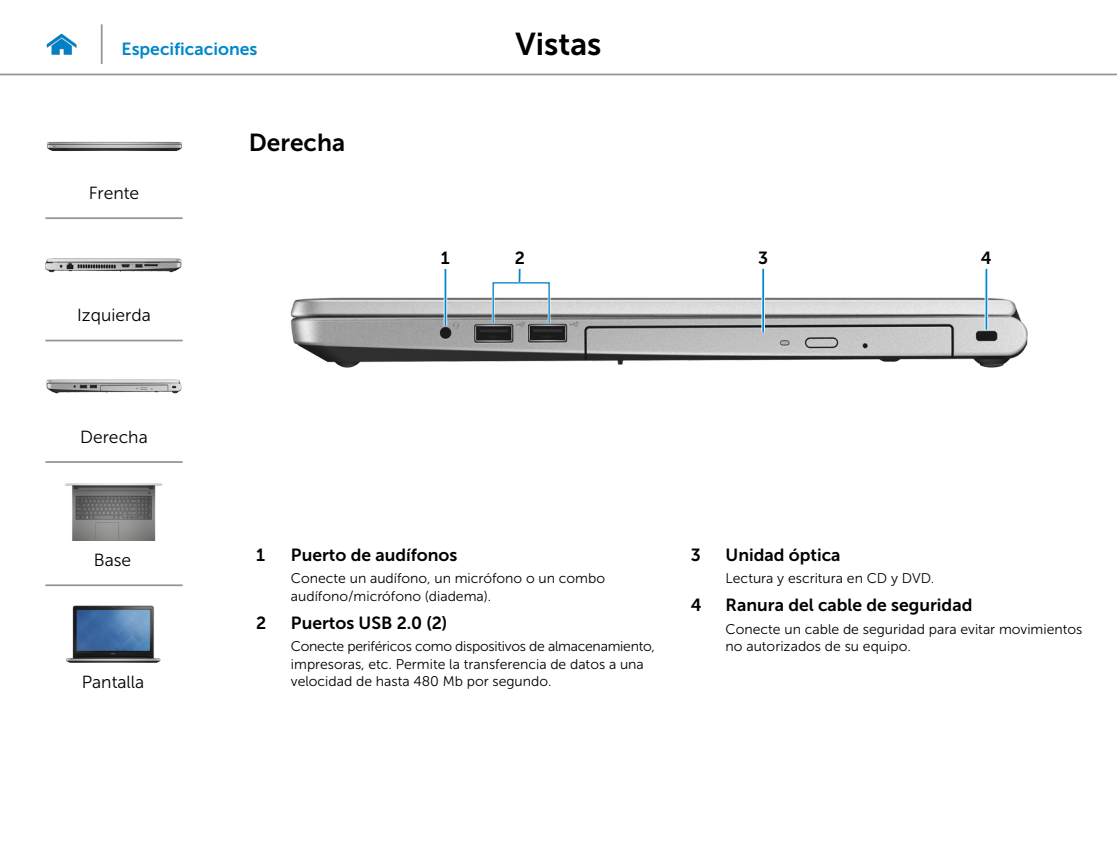
<style>
.page{position:relative;width:1117px;height:844px;background:#fff}
.page>*{position:absolute;margin:0;border:0;box-sizing:border-box;transform-origin:0 0}
.t1{font:31.5px "Museo Sans For Dell 700";color:#000}
.Head2{font:24.5px "Museo Sans For Dell 700";color:#000}
.Callout_Head{font:17.5px "Museo Sans For Dell 700";color:#000}
.t2{font:17.5px "Museo Sans For Dell 300";color:#000}
.t3{font:17.5px "Museo Sans For Dell 700";color:#0087cc}
.Callout-L{font:17.5px "Museo Sans For Dell 700";color:#000}
.Callout_description{font:14px/17.5px "Museo Sans For Dell 300";color:#000}
</style>
<div class="page">
<hr style="left:0;top:74px;width:1116px;height:1px;background:#939598">
<img style="left:46px;top:33px;width:31px;height:22px">
<img style="left:290px;top:287px;width:738px;height:81px">
<svg style="left:443px;top:269px;width:4px;height:57px"></svg>
<hr style="left:444px;top:269px;width:2px;height:57px;background:#0087cc">
<hr style="left:984px;top:269px;width:3px;height:60px;background:#fff">
<hr style="left:985px;top:269px;width:2px;height:60px;background:#0087cc">
<hr style="left:761px;top:269px;width:3px;height:63px;background:#fff">
<hr style="left:762px;top:269px;width:2px;height:63px;background:#0087cc">
<div style="left:491px;top:281px;width:59px;height:43px;border:3px solid #fff"></div>
<div style="left:492px;top:282px;width:57px;height:42px;border:1px solid #0081c6"></div>
<svg style="left:517px;top:269px;width:4px;height:13px"></svg>
<svg style="left:518px;top:269px;width:2px;height:13px"></svg>
<hr style="left:101px;top:24px;width:2px;height:40px;background:#939598">
<img style="left:46px;top:141px;width:136px;height:10px">
<img style="left:45px;top:258px;width:137px;height:15px">
<img style="left:46px;top:379px;width:136px;height:15px">
<img style="left:64px;top:483px;width:99px;height:57px">
<img style="left:66px;top:605px;width:95px;height:57px">
<hr style="left:45px;top:217px;width:138px;height:2px;background:#939598">
<hr style="left:45px;top:339px;width:138px;height:2px;background:#939598">
<hr style="left:45px;top:461px;width:138px;height:2px;background:#939598">
<hr style="left:45px;top:584px;width:138px;height:2px;background:#939598">
<p class="t3" style="left:122px;top:39px;width:137px">Especificaciones</p>
<h1 class="t1" style="left:515px;top:26px;width:87px">Vistas</h1>
<p class="t2" style="left:89px;top:183px;width:52px">Frente</p>
<p class="t2" style="left:77px;top:305px;width:75px">Izquierda</p>
<p class="t2" style="left:80px;top:428px;width:69px">Derecha</p>
<p class="t2" style="left:94px;top:550px;width:39px">Base</p>
<p class="t2" style="left:82px;top:672px;width:64px">Pantalla</p>
<p class="Head2" style="left:249px;top:128px;width:98px">Derecha</p>
<p class="Callout-L" style="left:441px;top:248px;width:10px">1</p>
<p class="Callout-L" style="left:514px;top:248px;width:12px">2</p>
<p class="Callout-L" style="left:758px;top:248px;width:12px">3</p>
<p class="Callout-L" style="left:980px;top:248px;width:12px">4</p>
<p class="Callout_Head" style="left:256px;top:544px;width:10px">1</p>
<p class="Callout_Head" style="left:291px;top:544px;width:168px">Puerto de audífonos</p>
<p class="Callout_description" style="left:291px;top:569px;width:315px">Conecte un audífono, un micrófono o un combo audífono/micrófono (diadema).</p>
<p class="Callout_Head" style="left:256px;top:612px;width:12px">2</p>
<p class="Callout_Head" style="left:291px;top:612px;width:158px">Puertos USB 2.0 (2)</p>
<p class="Callout_description" style="left:291px;top:637px;width:365px">Conecte periféricos como dispositivos de almacenamiento, impresoras, etc. Permite la transferencia de datos a una velocidad de hasta 480 Mb por segundo.</p>
<p class="Callout_Head" style="left:690px;top:544px;width:12px">3</p>
<p class="Callout_Head" style="left:725px;top:544px;width:116px">Unidad óptica</p>
<p class="Callout_description" style="left:725px;top:569px;width:210px">Lectura y escritura en CD y DVD.</p>
<p class="Callout_Head" style="left:690px;top:595px;width:12px">4</p>
<p class="Callout_Head" style="left:725px;top:595px;width:248px">Ranura del cable de seguridad</p>
<p class="Callout_description" style="left:725px;top:620px;width:358px">Conecte un cable de seguridad para evitar movimientos no autorizados de su equipo.</p>
</div>
